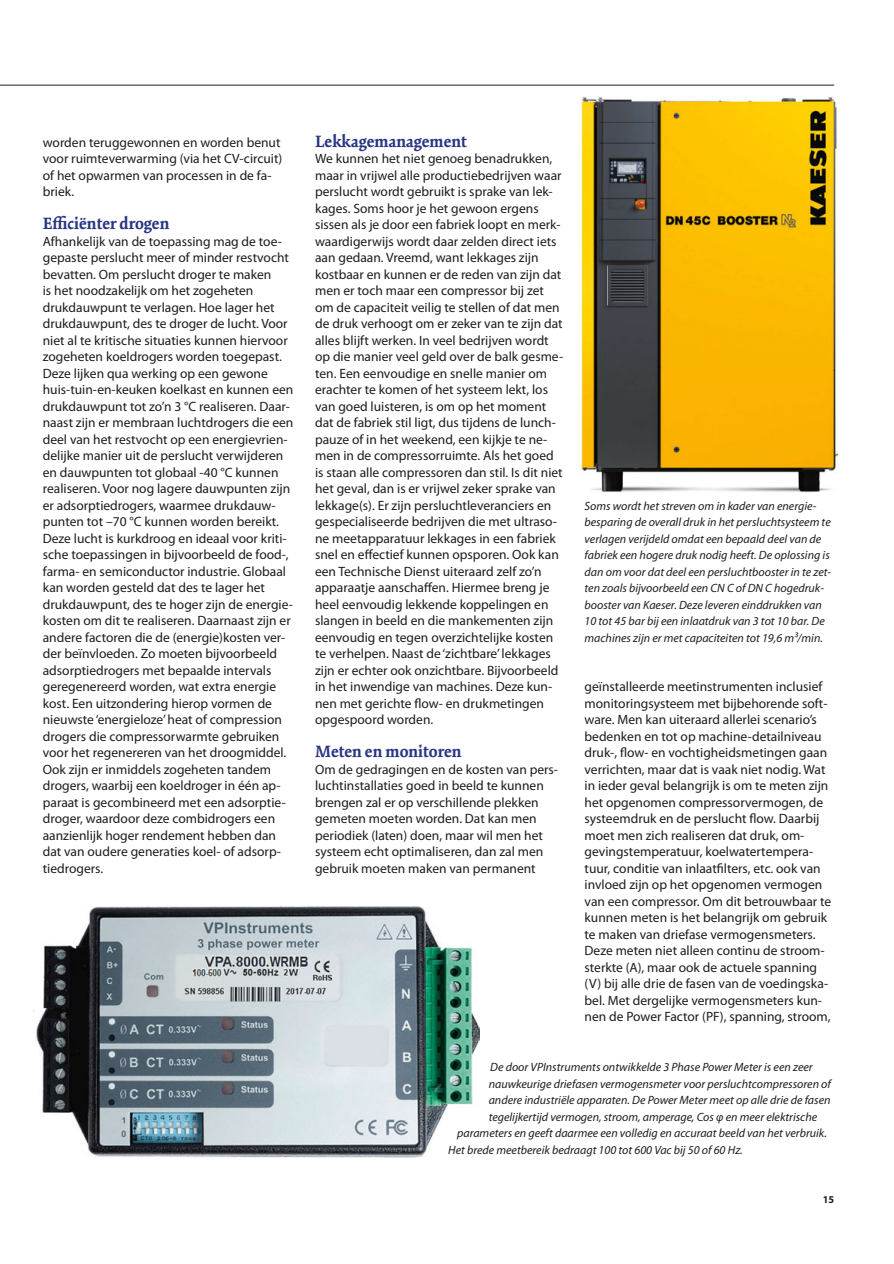
<style>
.page{position:relative;width:894px;height:1264px;background:#fff}
.page>*{position:absolute;margin:0;border:0;box-sizing:border-box;transform-origin:0 0}
.t1{font:700 18px "Kinesis Std";color:#283583}
.t2{font:13.5px/16.5px "Myriad Pro";color:#1d1d1b}
.t3{font:italic 12px/16.5px "Myriad Pro";color:#1d1d1b}
.t4{font:700 10.5px "Myriad Pro";color:#1d1d1b}
</style>
<div class="page">
<img style="left:33px;top:906px;width:446px;height:251px">
<img style="left:581px;top:85px;width:258px;height:407px">
<hr style="left:0;top:85px;width:834px;height:1px;background:#1d1d1b">
<p class="t2" style="left:43px;top:134px;width:241px">worden teruggewonnen en worden benut voor ruimteverwarming (via het CV-circuit) of het opwarmen van processen in de fa&shy;briek.</p>
<h1 class="t1" style="left:43px;top:213px;width:128px">Efficiënter drogen</h1>
<p class="t2" style="left:43px;top:233px;width:252px">Afhankelijk van de toepassing mag de toe&shy;gepaste perslucht meer of minder restvocht bevatten. Om perslucht droger te maken<br>is het noodzakelijk om het zogeheten drukdauwpunt te verlagen. Hoe lager het drukdauwpunt, des te droger de lucht. Voor niet al te kritische situaties kunnen hiervoor zogeheten koeldrogers worden toegepast.<br>Deze lijken qua werking op een gewone huis-tuin-en-keuken koelkast en kunnen een drukdauwpunt tot zo’n 3 °C realiseren. Daar&shy;naast zijn er membraan luchtdrogers die een deel van het restvocht op een energievrien&shy;delijke manier uit de perslucht verwijderen en dauwpunten tot globaal -40 °C kunnen realiseren. Voor nog lagere dauwpunten zijn er adsorptiedrogers, waarmee drukdauw&shy;punten tot –70 °C kunnen worden bereikt.<br>Deze lucht is kurkdroog en ideaal voor kriti&shy;sche toepassingen in bijvoorbeeld de food-, farma- en semiconductor industrie. Globaal kan worden gesteld dat des te lager het drukdauwpunt, des te hoger zijn de energie&shy;kosten om dit te realiseren. Daarnaast zijn er andere factoren die de (energie)kosten ver&shy;der beïnvloeden. Zo moeten bijvoorbeeld adsorptiedrogers met bepaalde intervals geregenereerd worden, wat extra energie kost. Een uitzondering hierop vormen de nieuwste ‘energieloze’ heat of compression drogers die compressorwarmte gebruiken voor het regenereren van het droogmiddel.<br>Ook zijn er inmiddels zogeheten tandem drogers, waarbij een koeldroger in één ap&shy;paraat is gecombineerd met een adsorptie&shy;droger, waardoor deze combidrogers een aanzienlijk hoger rendement hebben dan dat van oudere generaties koel- of adsorp&shy;tiedrogers.</p>
<h1 class="t1" style="left:315px;top:130px;width:153px">Lekkagemanagement</h1>
<p class="t2" style="left:315px;top:151px;width:250px">We kunnen het niet genoeg benadrukken, maar in vrijwel alle productiebedrijven waar perslucht wordt gebruikt is sprake van lek&shy;kages. Soms hoor je het gewoon ergens sissen als je door een fabriek loopt en merk&shy;waardigerwijs wordt daar zelden direct iets aan gedaan. Vreemd, want lekkages zijn kostbaar en kunnen er de reden van zijn dat men er toch maar een compressor bij zet om de capaciteit veilig te stellen of dat men de druk verhoogt om er zeker van te zijn dat alles blijft werken. In veel bedrijven wordt op die manier veel geld over de balk gesme&shy;ten. Een eenvoudige en snelle manier om erachter te komen of het systeem lekt, los van goed luisteren, is om op het moment dat de fabriek stil ligt, dus tijdens de lunch&shy;pauze of in het weekend, een kijkje te ne&shy;men in de compressorruimte. Als het goed is staan alle compressoren dan stil. Is dit niet het geval, dan is er vrijwel zeker sprake van lekkage(s). Er zijn persluchtleveranciers en gespecialiseerde bedrijven die met ultraso&shy;ne meetapparatuur lekkages in een fabriek snel en effectief kunnen opsporen. Ook kan een Technische Dienst uiteraard zelf zo’n apparaatje aanschaffen. Hiermee breng je heel eenvoudig lekkende koppelingen en slangen in beeld en die mankementen zijn eenvoudig en tegen overzichtelijke kosten te verhelpen. Naast de ‘zichtbare’ lekkages zijn er echter ook onzichtbare. Bijvoorbeeld in het inwendige van machines. Deze kun&shy;nen met gerichte flow- en drukmetingen opgespoord worden.</p>
<h1 class="t1" style="left:315px;top:741px;width:148px">Meten en monitoren</h1>
<p class="t2" style="left:315px;top:761px;width:244px">Om de gedragingen en de kosten van pers&shy;luchtinstallaties goed in beeld te kunnen brengen zal er op verschillende plekken gemeten moeten worden. Dat kan men periodiek (laten) doen, maar wil men het systeem echt optimaliseren, dan zal men gebruik moeten maken van permanent</p>
<p class="t3" style="left:584px;top:498px;width:248px">Soms wordt het streven om in kader van energie&shy;besparing de overall druk in het persluchtsysteem te verlagen verijdeld omdat een bepaald deel van de fabriek een hogere druk nodig heeft. De oplossing is dan om voor dat deel een persluchtbooster in te zet&shy;ten zoals bijvoorbeeld een CN C of DN C hogedruk&shy;booster van Kaeser. Deze leveren einddrukken van 10 tot 45 bar bij een inlaatdruk van 3 tot 10 bar. De machines zijn er met capaciteiten tot 19,6 m³/min.</p>
<p class="t2" style="left:584px;top:679px;width:248px">geïnstalleerde meetinstrumenten inclusief monitoringsysteem met bijbehorende soft&shy;ware. Men kan uiteraard allerlei scenario’s bedenken en tot op machine-detailniveau druk-, flow- en vochtigheidsmetingen gaan verrichten, maar dat is vaak niet nodig. Wat in ieder geval belangrijk is om te meten zijn het opgenomen compressorvermogen, de systeemdruk en de perslucht flow. Daarbij moet men zich realiseren dat druk, om&shy;gevingstemperatuur, koelwatertempera&shy;tuur, conditie van inlaatfilters, etc. ook van invloed zijn op het opgenomen vermogen van een compressor. Om dit betrouwbaar te kunnen meten is het belangrijk om gebruik te maken van driefase vermogensmeters.<br>Deze meten niet alleen continu de stroom&shy;sterkte (A), maar ook de actuele spanning (V) bij alle drie de fasen van de voedingska&shy;bel. Met dergelijke vermogensmeters kun&shy;nen de Power Factor (PF), spanning, stroom,</p>
<p class="t3" style="left:490px;top:1059px;width:324px">De door VPInstruments ontwikkelde 3 Phase Power Meter is een zeer</p>
<p class="t3" style="left:488px;top:1075px;width:344px">nauwkeurige driefasen vermogensmeter voor persluchtcompressoren of</p>
<p class="t3" style="left:488px;top:1092px;width:343px">andere industriële apparaten. De Power Meter meet op alle drie de fasen</p>
<p class="t3" style="left:488px;top:1108px;width:330px">tegelijkertijd vermogen, stroom, amperage, Cos φ en meer elektrische</p>
<p class="t3" style="left:457px;top:1125px;width:371px">parameters en geeft daarmee een volledig en accuraat beeld van het verbruik.</p>
<p class="t3" style="left:448px;top:1141px;width:296px">Het brede meetbereik bedraagt 100 tot 600 Vac bij 50 of 60 Hz.</p>
<p class="t4" style="left:822px;top:1193px;width:13px">15</p>
</div>
